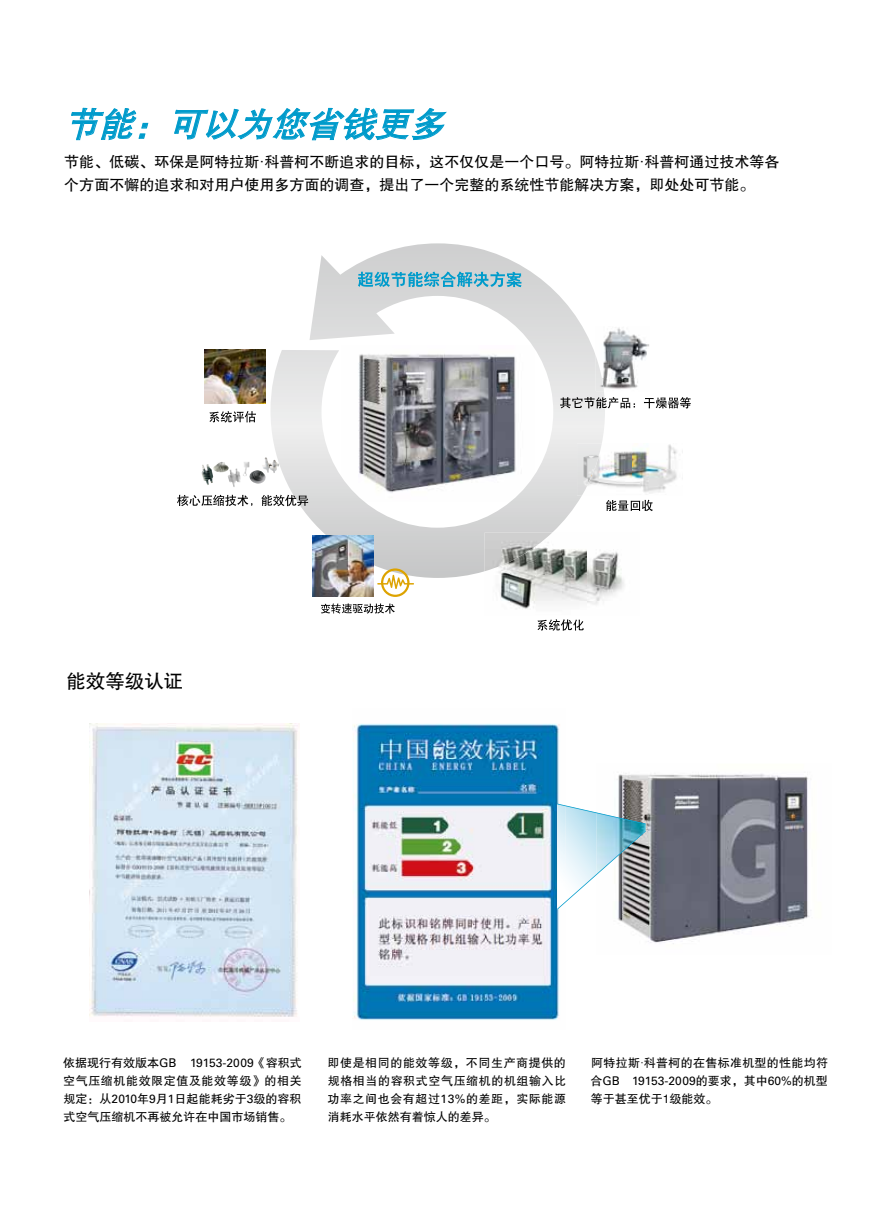
<style>
.page{position:relative;width:893px;height:1212px;background:#fff}
.page>*{position:absolute;margin:0;border:0;box-sizing:border-box;transform-origin:0 0}
.t1{font:italic 34.5px "FZHTK GBK1 0";color:#009bcb}
.t2{font:19.5px "FZHTJW GB1 0";color:#000}
.t3{font:15px/22.5px "FZHTJW GB1 0";color:#000}
.t4{font:12px/18px "FZHTJW GB1 0";letter-spacing:.025em;color:#000;text-align:justify}
.t5{font:12px "Univers LT Std";color:#000}
.t6{font:12px "FZHTJW GB1 0";color:#000}
.s1{font-family:"Arial"}
.s2{font-family:"Univers LT Std"}
.s3{font-family:"Arial Narrow"}
.s4{font-family:"FZHTJW GB1 0"}
</style>
<div class="page">
<svg style="left:71px;top:108px;width:77px;height:32px"></svg>
<svg style="left:174px;top:107px;width:273px;height:33px"></svg>
<img style="left:353px;top:723px;width:207px;height:297px">
<img style="left:618px;top:773px;width:191px;height:171px">
<svg style="left:557px;top:803px;width:89px;height:107px"></svg>
<img style="left:90px;top:723px;width:208px;height:294px">
<svg style="left:271px;top:243px;width:334px;height:335px"></svg>
<img style="left:201px;top:464px;width:12px;height:21px">
<img style="left:213px;top:462px;width:16px;height:10px">
<img style="left:228px;top:468px;width:13px;height:19px">
<img style="left:243px;top:462px;width:6px;height:14px">
<img style="left:249px;top:470px;width:17px;height:14px">
<img style="left:262px;top:457px;width:17px;height:16px">
<svg style="left:177px;top:495px;width:131px;height:11px"></svg>
<img style="left:204px;top:350px;width:61px;height:54px">
<svg style="left:209px;top:411px;width:47px;height:12px"></svg>
<svg style="left:358px;top:271px;width:163px;height:16px;background:#74bacf"></svg>
<svg style="left:560px;top:397px;width:131px;height:11px"></svg>
<img style="left:596px;top:326px;width:53px;height:65px">
<img style="left:596px;top:355px;width:8px;height:36px">
<img style="left:312px;top:535px;width:62px;height:62px">
<svg style="left:321px;top:603px;width:74px;height:11px"></svg>
<svg style="left:377px;top:568px;width:37px;height:29px"></svg>
<svg style="left:606px;top:500px;width:47px;height:11px"></svg>
<svg style="left:537px;top:619px;width:47px;height:12px"></svg>
<img style="left:485px;top:532px;width:139px;height:77px">
<img style="left:485px;top:532px;width:67px;height:39px">
<img style="left:602px;top:444px;width:75px;height:52px">
<img style="left:577px;top:444px;width:25px;height:52px">
<h1 class="t1" style="left:64px;top:105px;width:391px">节能：可以为您省钱更多</h1>
<p class="t3" style="left:64px;top:151px;width:716px">节能、低碳、环保是阿特拉斯<span class="s1">·</span>科普柯不断追求的目标，这不仅仅是一个口号。阿特拉斯<span class="s1">·</span>科普柯通过技术等各个方面不懈的追求和对用户使用多方面的调查，提出了一个完整的系统性节能解决方案，即处处可节能。</p>
<h2 class="t2" style="left:66px;top:670px;width:118px">能效等级认证</h2>
<p class="t4" style="left:63px;top:1054px;width:240px">依据现行有效版本<span class="s2">GB 19153-2009</span>《容积式空气压缩机能效限定值及能效等级》的相关规定：从<span class="s2">2010</span>年<span class="s2">9</span>月<span class="s2">1</span>日起能耗劣于<span class="s2">3</span>级的容积式空气压缩机不再被允许在中国市场销售。</p>
<p class="t4" style="left:328px;top:1053px;width:240px">即使是相同的能效等级，不同生产商提供的规格相当的容积式空气压缩机的机组输入比功率之间也会有超过<span class="s2">13%</span>的差距，实际能源消耗水平依然有着惊人的差异。</p>
<p class="t4" style="left:591px;top:1054px;width:238px">阿特拉斯<span class="s3">·</span>科普柯的在售标准机型的性能均符</p>
<p class="t5" style="left:590px;top:1073px;width:239px"><span class="s4">合</span>GB 19153-2009<span class="s4">的要求，其中</span>60%<span class="s4">的机型</span></p>
<p class="t6" style="left:591px;top:1092px;width:128px">等于甚至优于1级能效。</p>
</div>
